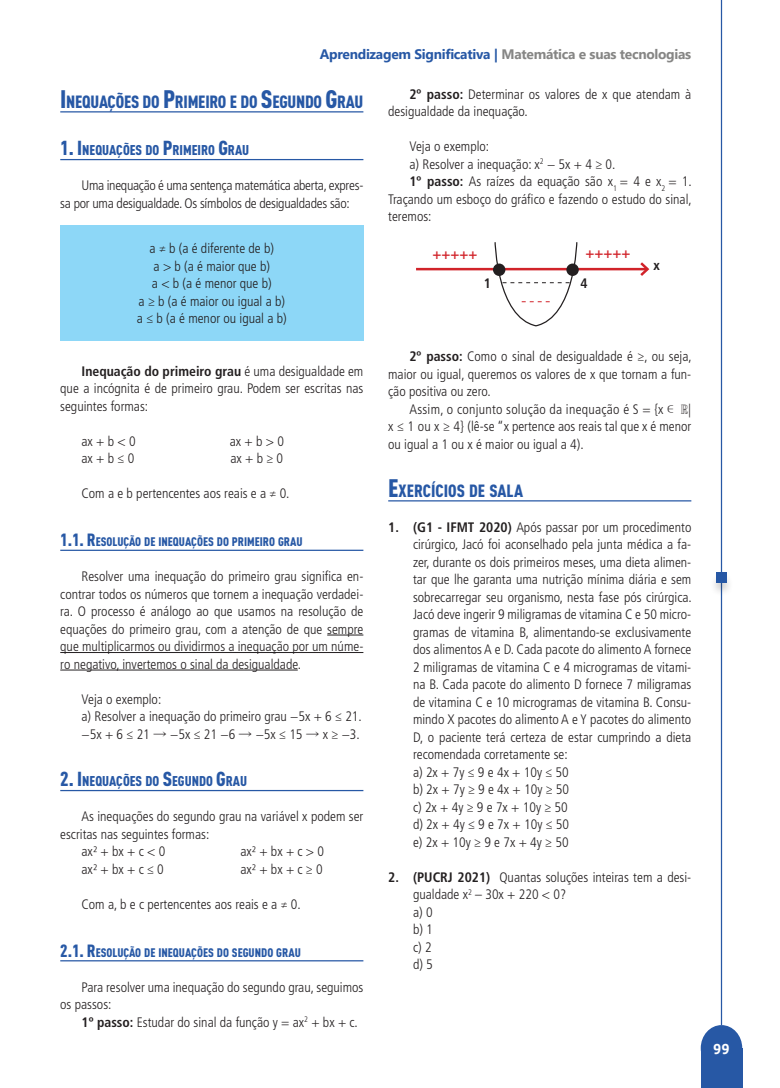
<style>
.page{position:relative;width:780px;height:1088px;background:#fff}
.page>*{position:absolute;margin:0;border:0;box-sizing:border-box;transform-origin:0 0}
.título_peso_1{font:900 condensed 17.5px "DINOT";letter-spacing:-.015em;color:#2758a5}
.t1{font:700 condensed 15px "Frutiger LT Std";color:#d1232a}
.t2{font:15px "Secular One";color:#fff}
.título_peso_1-2{font:900 condensed 14px "DINOT";color:#2758a5}
.Estilo1{font:300 condensed 13.75px/17.5px "Frutiger LT Std";color:#231f20;text-align:justify}
.Estilo1-2{font:300 condensed 13.75px/17.5px "Frutiger LT Std";letter-spacing:-.02em;color:#231f20}
.t3{font:700 13.75px "Segoe UI";letter-spacing:-.02em;color:#2758a5}
.Estilo1-3{font:700 condensed 13.75px "Frutiger LT Std";color:#231f20}
.título_peso_1-3{font:900 condensed 12.25px "DINOT";color:#2758a5}
.s1{color:#868685}
.s2{font-size:25px}
.s3{font-size:20px}
.s4{font-weight:700}
.s5{font-size:17.5px}
.s6{font-family:"MS Mincho";font-weight:400;font-stretch:normal}
</style>
<div class="page">
<div style="left:700px;top:1025px;width:42px;height:46px;background:#2758a5;border-radius:50%"></div>
<div style="left:700px;top:1049px;width:42px;height:39px;background:#2758a5"></div>
<hr style="left:720px;top:0;width:2px;height:1025px;background:#2758a5">
<div style="left:709px;top:573px;width:24px;height:24px;background:#231f20;opacity:.21"></div>
<div style="left:716px;top:573px;width:10px;height:10px;background:#2758a5"></div>
<hr style="left:60px;top:111px;width:303px;height:1px;background:#2758a5">
<hr style="left:60px;top:159px;width:303px;height:1px;background:#2758a5">
<hr style="left:60px;top:550px;width:303px;height:1px;background:#2758a5">
<hr style="left:327px;top:635px;width:36px;height:1px;background:#231f20">
<hr style="left:60px;top:652px;width:303px;height:1px;background:#231f20">
<hr style="left:60px;top:670px;width:238px;height:1px;background:#231f20">
<hr style="left:60px;top:790px;width:303px;height:1px;background:#2758a5">
<hr style="left:60px;top:960px;width:303px;height:1px;background:#2758a5">
<div style="left:60px;top:225px;width:303px;height:116px;background:#8dd7f7"></div>
<hr style="left:388px;top:500px;width:303px;height:1px;background:#2758a5">
<hr style="left:416px;top:268px;width:231px;height:2px;background:#d1232a">
<svg style="left:637px;top:262px;width:13px;height:14px"></svg>
<svg style="left:494px;top:242px;width:84px;height:85px"></svg>
<p class="t3" style="left:320px;top:42px;width:373px">Aprendizagem Significativa | <span class="s1">Matemática e suas tecnologias</span></p>
<p class="título_peso_1" style="left:60px;top:91px;width:304px"><span class="s2">I</span> NEQUAÇÕES DO <span class="s2">P</span>RIMEIRO E DO <span class="s2">S</span>EGUNDO <span class="s2">G</span>RAU</p>
<p class="título_peso_1-2" style="left:60px;top:142px;width:190px"><span class="s3">1. I</span> NEQUAÇÕES DO <span class="s3">P</span>RIMEIRO <span class="s3">G</span>RAU</p>
<p class="Estilo1-2" style="left:60px;top:177px;width:304px;text-indent:21px">Uma inequação é uma sentença matemática aberta, expres&shy;sa por uma desigualdade. Os símbolos de desigualdades são:</p>
<p class="Estilo1" style="left:150px;top:240px;width:126px">a ≠ b (a é diferente de b)</p>
<p class="Estilo1" style="left:154px;top:257px;width:118px">a &gt; b (a é maior que b)</p>
<p class="Estilo1" style="left:152px;top:275px;width:121px">a &lt; b (a é menor que b)</p>
<p class="Estilo1" style="left:139px;top:292px;width:148px">a ≥ b (a é maior ou igual a b)</p>
<p class="Estilo1" style="left:137px;top:310px;width:151px">a ≤ b (a é menor ou igual a b)</p>
<p class="Estilo1" style="left:60px;top:363px;width:304px;text-indent:21px"><span class="s4">Inequação do primeiro grau</span> é uma desigualdade em que a incógnita é de primeiro grau. Podem ser escritas nas seguintes formas:</p>
<p class="Estilo1" style="left:81px;top:433px;width:56px">ax + b &lt; 0</p>
<p class="Estilo1" style="left:230px;top:433px;width:56px">ax + b &gt; 0</p>
<p class="Estilo1" style="left:81px;top:450px;width:54px">ax + b ≤ 0</p>
<p class="Estilo1" style="left:230px;top:450px;width:54px">ax + b ≥ 0</p>
<p class="Estilo1" style="left:81px;top:485px;width:209px">Com a e b pertencentes aos reais e a ≠ 0.</p>
<p class="título_peso_1-3" style="left:60px;top:534px;width:244px"><span class="s5">1.1. R</span>ESOLUÇÃO DE INEQUAÇÕES DO PRIMEIRO GRAU</p>
<p class="Estilo1" style="left:60px;top:568px;width:304px;text-indent:21px">Resolver uma inequação do primeiro grau significa en&shy;contrar todos os números que tornem a inequação verdadei&shy;ra. O processo é análogo ao que usamos na resolução de equações do primeiro grau, com a atenção de que sempre que multiplicarmos ou dividirmos a inequação por um núme&shy;ro negativo, invertemos o sinal da desigualdade.</p>
<p class="Estilo1" style="left:81px;top:690px;width:81px">Veja o exemplo:</p>
<p class="Estilo1" style="left:81px;top:708px;width:282px">a) Resolver a inequação do primeiro grau −5x + 6 ≤ 21.</p>
<p class="Estilo1" style="left:81px;top:725px;width:280px">−5x + 6 ≤ 21 <span class="s6">→</span> −5x ≤ 21 −6 <span class="s6">→</span> −5x ≤ 15 <span class="s6">→</span> x ≥ −3.</p>
<p class="título_peso_1-2" style="left:60px;top:773px;width:188px"><span class="s3">2. I</span> NEQUAÇÕES DO <span class="s3">S</span>EGUNDO <span class="s3">G</span>RAU</p>
<p class="Estilo1" style="left:60px;top:808px;width:304px;text-indent:21px">As inequações do segundo grau na variável x podem ser escritas nas seguintes formas:</p>
<p class="Estilo1" style="left:81px;top:843px;width:85px">ax2 + bx + c &lt; 0</p>
<p class="Estilo1" style="left:240px;top:843px;width:85px">ax2 + bx + c &gt; 0</p>
<p class="Estilo1" style="left:81px;top:860px;width:84px">ax2 + bx + c ≤ 0</p>
<p class="Estilo1" style="left:240px;top:860px;width:84px">ax2 + bx + c ≥ 0</p>
<p class="Estilo1" style="left:81px;top:895px;width:221px">Com a, b e c pertencentes aos reais e a ≠ 0.</p>
<p class="título_peso_1-3" style="left:60px;top:944px;width:242px"><span class="s5">2.1. R</span>ESOLUÇÃO DE INEQUAÇÕES DO SEGUNDO GRAU</p>
<p class="Estilo1" style="left:60px;top:978px;width:304px;text-indent:21px">Para resolver uma inequação do segundo grau, seguimos os passos:</p>
<p class="Estilo1" style="left:81px;top:1013px;width:278px"><span class="s4">1º passo:</span> Estudar do sinal da função y = ax<sup>2</sup> + bx + c.</p>
<p class="Estilo1" style="left:388px;top:86px;width:304px;text-indent:21px"><span class="s4">2º passo:</span> Determinar os valores de x que atendam à desigualdade da inequação.</p>
<p class="Estilo1" style="left:409px;top:138px;width:81px">Veja o exemplo:</p>
<p class="Estilo1" style="left:409px;top:156px;width:207px">a) Resolver a inequação: x<sup>2</sup> − 5x + 4 ≥ 0.</p>
<p class="Estilo1" style="left:388px;top:173px;width:305px;text-indent:21px"><span class="s4">1º passo:</span> As raízes da equação são x<sub>1</sub> = 4 e x<sub>2</sub> = 1.<br>Traçando um esboço do gráfico e fazendo o estudo do sinal, teremos:</p>
<p class="t1" style="left:432px;top:245px;width:46px">+++++</p>
<p class="t1" style="left:585px;top:244px;width:46px">+++++</p>
<p class="Estilo1-3" style="left:483px;top:275px;width:9px">1</p>
<p class="Estilo1-3" style="left:580px;top:275px;width:9px">4</p>
<p class="Estilo1-3" style="left:653px;top:257px;width:8px">x</p>
<p class="Estilo1" style="left:388px;top:348px;width:305px;text-indent:21px"><span class="s4">2º passo:</span> Como o sinal de desigualdade é ≥, ou seja, maior ou igual, queremos os valores de x que tornam a fun&shy;ção positiva ou zero.</p>
<p class="Estilo1" style="left:388px;top:401px;width:304px;text-indent:21px">Assim, o conjunto solução da inequação é S = {x <span class="s6">∊ ℝ</span>| x ≤ 1 ou x ≥ 4} (lê-se “x pertence aos reais tal que x é menor ou igual a 1 ou x é maior ou igual a 4).</p>
<p class="título_peso_1" style="left:388px;top:479px;width:136px"><span class="s2">E</span>XERCÍCIOS DE SALA</p>
<p class="Estilo1" style="left:413px;top:518px;width:280px;text-indent:-25px"><span class="s4">1. (G1 - IFMT 2020)</span> Após passar por um procedimento cirúrgico, Jacó foi aconselhado pela junta médica a fa&shy;zer, durante os dois primeiros meses, uma dieta alimen&shy;tar que lhe garanta uma nutrição mínima diária e sem sobrecarregar seu organismo, nesta fase pós cirúrgica.<br>Jacó deve ingerir 9 miligramas de vitamina C e 50 micro&shy;gramas de vitamina B, alimentando-se exclusivamente dos alimentos A e D. Cada pacote do alimento A fornece 2 miligramas de vitamina C e 4 microgramas de vitami&shy;na B. Cada pacote do alimento D fornece 7 miligramas de vitamina C e 10 microgramas de vitamina B. Consu&shy;mindo X pacotes do alimento A e Y pacotes do alimento D, o paciente terá certeza de estar cumprindo a dieta recomendada corretamente se:</p>
<p class="Estilo1" style="left:413px;top:763px;width:157px">a) 2x + 7y ≤ 9 e 4x + 10y ≤ 50</p>
<p class="Estilo1" style="left:413px;top:781px;width:157px">b) 2x + 7y ≥ 9 e 4x + 10y ≥ 50</p>
<p class="Estilo1" style="left:413px;top:798px;width:156px">c) 2x + 4y ≥ 9 e 7x + 10y ≥ 50</p>
<p class="Estilo1" style="left:413px;top:816px;width:157px">d) 2x + 4y ≤ 9 e 7x + 10y ≤ 50</p>
<p class="Estilo1" style="left:413px;top:833px;width:157px">e) 2x + 10y ≥ 9 e 7x + 4y ≥ 50</p>
<p class="Estilo1" style="left:413px;top:868px;width:280px;text-indent:-25px"><span class="s4">2. (PUCRJ 2021)</span> Quantas soluções inteiras tem a desi&shy;gualdade x<sup>2</sup> – 30x + 220 &lt; 0?</p>
<p class="Estilo1" style="left:413px;top:903px;width:21px">a) 0</p>
<p class="Estilo1" style="left:413px;top:921px;width:21px">b) 1</p>
<p class="Estilo1" style="left:413px;top:938px;width:20px">c) 2</p>
<p class="Estilo1" style="left:413px;top:956px;width:21px">d) 5</p>
<p class="t2" style="left:713px;top:1038px;width:18px">99</p>
</div>
